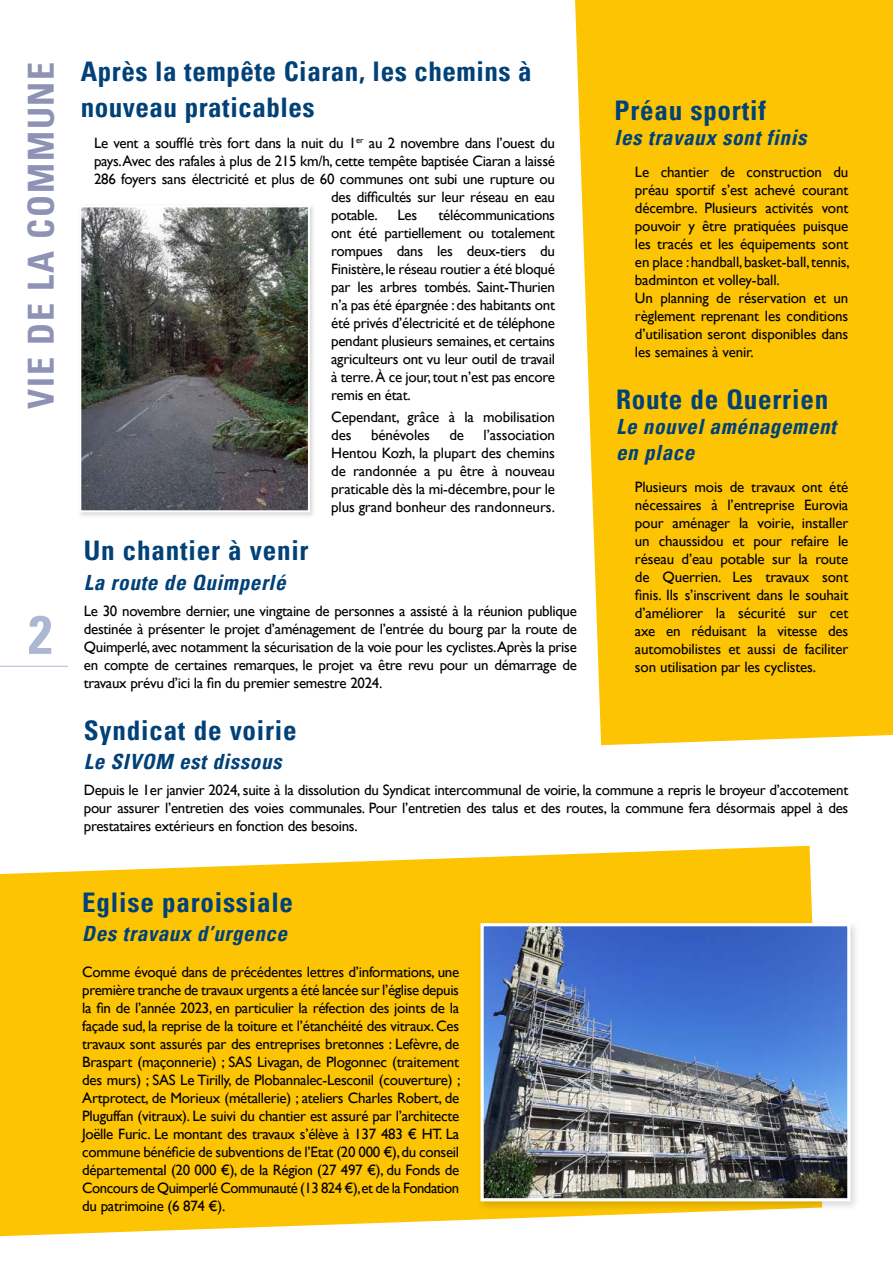
<style>
.page{position:relative;width:893px;height:1263px;background:#fff}
.page>*{position:absolute;margin:0;border:0;box-sizing:border-box;transform-origin:0 0}
.t1{font:700 condensed 54px "Univers";color:#acb8d1}
.t2{font:700 condensed 36px "Univers";letter-spacing:.05em;color:#8e92b4}
.t3{font:700 condensed 27px/36px "Univers";letter-spacing:.03em;color:#004178}
.t4{font:italic 700 condensed 21px/25.3px "Univers";letter-spacing:.03em;color:#004178}
.t5{font:15px/18px "Gill Sans";letter-spacing:-.01em;color:#000;text-align:justify}
</style>
<div class="page">
<div style="left:575px;top:0;width:318px;height:745px;background:#fcc403"></div>
<svg style="left:0;top:846px;width:813px;height:390px;fill:#fcc403"></svg>
<hr style="left:0;top:666px;width:68px;height:1px;background:#acb8d1">
<div style="left:77px;top:204px;width:239px;height:315px;background:#000;opacity:.15"></div>
<img style="left:82px;top:208px;width:225px;height:301px">
<div style="left:79px;top:205px;width:231px;height:307px;border:2px solid #fff"></div>
<div style="left:477px;top:919px;width:384px;height:293px;background:#000;opacity:.15"></div>
<img style="left:484px;top:927px;width:362px;height:270px">
<div style="left:480px;top:923px;width:370px;height:278px;border:3px solid #fff"></div>
<h2 class="t2" style="left:19px;top:409px;width:349px;rotate:-90deg">VIE DE LA COMMUNE</h2>
<h1 class="t1" style="left:28px;top:601px;width:25px">2</h1>
<h3 class="t3" style="left:81px;top:54px;width:452px">Après la tempête Ciaran, les chemins à nouveau praticables</h3>
<p class="t5" style="left:94px;top:134px;width:462px">Le vent a soufflé très fort dans la nuit du 1<sup>er</sup> au 2 novembre dans l’ouest du</p>
<p class="t5" style="left:94px;top:152px;width:462px">pays.Avec des rafales à plus de 215 km/h, cette tempête baptisée Ciaran a laissé</p>
<p class="t5" style="left:94px;top:170px;width:462px">286 foyers sans électricité et plus de 60 communes ont subi une rupture ou</p>
<p class="t5" style="left:331px;top:188px;width:225px">des difficultés sur leur réseau en eau</p>
<p class="t5" style="left:331px;top:206px;width:48px">potable.</p>
<p class="t5" style="left:398px;top:206px;width:21px">Les</p>
<p class="t5" style="left:331px;top:206px;width:225px;text-indent:107px">télécommunications ont été partiellement ou totalement rompues dans les deux-tiers du Finistère, le réseau routier a été bloqué par les arbres tombés. Saint-Thurien n’a pas été épargnée : des habitants ont été privés d’électricité et de téléphone pendant plusieurs semaines, et certains agriculteurs ont vu leur outil de travail à terre. À ce jour, tout n’est pas encore remis en état.</p>
<p class="t5" style="left:331px;top:408px;width:225px">Cependant, grâce à la mobilisation des</p>
<p class="t5" style="left:371px;top:426px;width:60px">bénévoles</p>
<p class="t5" style="left:449px;top:426px;width:16px">de</p>
<p class="t5" style="left:331px;top:426px;width:225px;text-indent:152px">l’association Hentou Kozh, la plupart des chemins de randonnée a pu être à nouveau praticable dès la mi-décembre, pour le plus grand bonheur des randonneurs.</p>
<h3 class="t3" style="left:84px;top:532px;width:226px">Un chantier à venir</h3>
<h3 class="t4" style="left:84px;top:569px;width:203px">La route de Quimperlé</h3>
<p class="t5" style="left:84px;top:601px;width:495px">Le 30 novembre dernier, une vingtaine de personnes a assisté à la réunion publique destinée à présenter le projet d’aménagement de l’entrée du bourg par la route de Quimperlé, avec notamment la sécurisation de la voie pour les cyclistes.Après la prise en compte de certaines remarques, le projet va être revu pour un démarrage de travaux prévu d’ici la fin du premier semestre 2024.</p>
<h3 class="t3" style="left:84px;top:712px;width:214px">Syndicat de voirie</h3>
<h3 class="t4" style="left:84px;top:749px;width:199px">Le SIVOM est dissous</h3>
<h3 class="t3" style="left:615px;top:92px;width:153px">Préau sportif</h3>
<h3 class="t4" style="left:615px;top:125px;width:193px">les travaux sont finis</h3>
<p class="t5" style="left:635px;top:163px;width:216px;text-align:left">Le chantier de construction du préau sportif s’est achevé courant décembre. Plusieurs activités vont pouvoir y être pratiquées puisque les tracés et les équipements sont en place : handball, basket-ball, tennis, badminton et volley-ball.<br>Un planning de réservation et un règlement reprenant les conditions d’utilisation seront disponibles dans les semaines à venir.</p>
<h3 class="t3" style="left:616px;top:381px;width:214px">Route de Querrien</h3>
<h3 class="t4" style="left:616px;top:414px;width:221px">Le nouvel aménagement en place</h3>
<p class="t5" style="left:635px;top:477px;width:215px">Plusieurs mois de travaux ont été nécessaires à l’entreprise Eurovia pour aménager la voirie, installer un chaussidou et pour refaire le réseau d’eau potable sur la route de Querrien. Les travaux sont finis. Ils s’inscrivent dans le souhait d’améliorer la sécurité sur cet axe en réduisant la vitesse des automobilistes et aussi de faciliter son utilisation par les cyclistes.</p>
<p class="t5" style="left:84px;top:781px;width:766px">Depuis le 1er janvier 2024, suite à la dissolution du Syndicat intercommunal de voirie, la commune a repris le broyeur d’accotement pour assurer l’entretien des voies communales. Pour l’entretien des talus et des routes, la commune fera désormais appel à des prestataires extérieurs en fonction des besoins.</p>
<h3 class="t3" style="left:82px;top:884px;width:212px">Eglise paroissiale</h3>
<h3 class="t4" style="left:82px;top:921px;width:206px">Des travaux d’urgence</h3>
<p class="t5" style="left:82px;top:963px;width:380px">Comme évoqué dans de précédentes lettres d’informations, une première tranche de travaux urgents a été lancée sur l’église depuis la fin de l’année 2023, en particulier la réfection des joints de la façade sud, la reprise de la toiture et l’étanchéité des vitraux. Ces travaux sont assurés par des entreprises bretonnes : Lefèvre, de Braspart (maçonnerie) ; SAS Livagan, de Plogonnec (traitement des murs) ; SAS Le Tirilly, de Plobannalec-Lesconil (couverture) ; Artprotect, de Morieux (métallerie) ; ateliers Charles Robert, de Pluguffan (vitraux). Le suivi du chantier est assuré par l’architecte Joëlle Furic. Le montant des travaux s’élève à 137 483 € HT. La commune bénéficie de subventions de l’Etat (20 000 €), du conseil départemental (20 000 €), de la Région (27 497 €), du Fonds de Concours de Quimperlé Communauté (13 824 €),et de la Fondation du patrimoine (6 874 €).</p>
</div>
